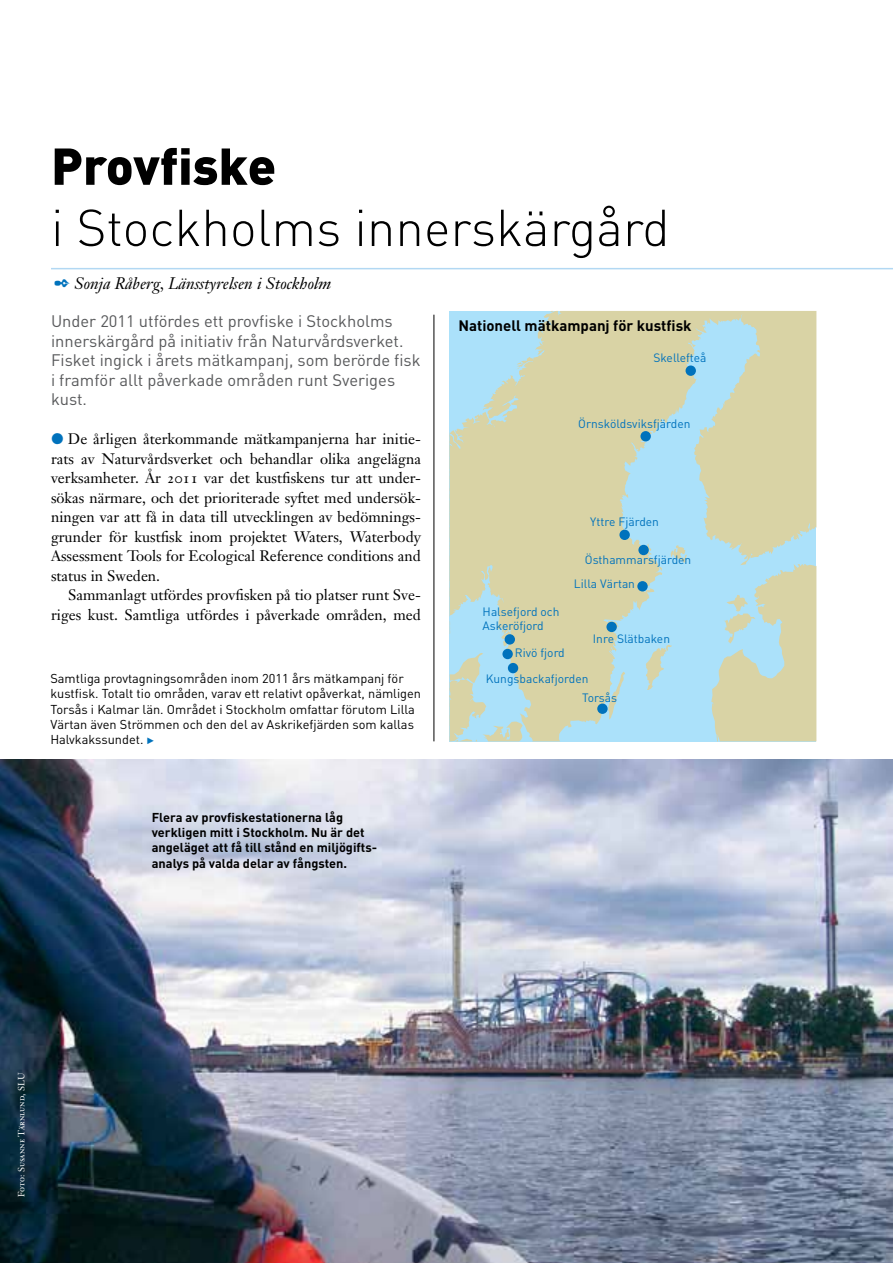
<style>
.page{position:relative;width:893px;height:1263px;background:#fff}
.page>*{position:absolute;margin:0;border:0;box-sizing:border-box;transform-origin:0 0}
.t1{font:300 51px "DIN";color:#000}
.t2{font:900 51px "DIN";color:#000}
.t3{font:16.5px/19.5px "DIN";color:#58595b}
.t4{font:16.5px "Janson Text Italic Os F";color:#000}
.t5{font:15px/19.5px "Janson Text";color:#000;text-align:justify}
.t6{font:700 15px "DIN";color:#000}
.t7{font:12.75px/15.3px "DIN";color:#000}
.t8{font:700 12.75px/15.3px "DIN";color:#000}
.t9{font:12px/14.4px "DIN";color:#0072bc}
.t10{font:9px "Janson Text Roman SC";color:#fff}
.s1{color:#0072bc}
.s2{font-family:"Janson Text Roman SC"}
</style>
<div class="page">
<img style="left:0;top:759px;width:893px;height:504px">
<hr style="left:51px;top:268px;width:842px;height:1px;background:#b2d8f3">
<hr style="left:434px;top:315px;width:1px;height:426px;background:#000">
<svg style="left:450px;top:311px;width:366px;height:430px;background:#c9d7c1"></svg>
<svg style="left:723px;top:595px;width:32px;height:48px;background:#badcdd"></svg>
<svg style="left:647px;top:543px;width:4px;height:8px"></svg>
<svg style="left:501px;top:631px;width:10px;height:16px"></svg>
<svg style="left:608px;top:672px;width:17px;height:48px"></svg>
<svg style="left:646px;top:645px;width:26px;height:45px"></svg>
<svg style="left:671px;top:545px;width:16px;height:18px"></svg>
<svg style="left:455px;top:721px;width:68px;height:20px"></svg>
<div style="left:686px;top:365px;width:10px;height:11px;background:#0072bc;border-radius:50%"></div>
<div style="left:619px;top:530px;width:11px;height:10px;background:#0072bc;border-radius:50%"></div>
<div style="left:638px;top:545px;width:11px;height:10px;background:#0072bc;border-radius:50%"></div>
<div style="left:606px;top:622px;width:11px;height:10px;background:#0072bc;border-radius:50%"></div>
<div style="left:597px;top:703px;width:11px;height:11px;background:#0072bc;border-radius:50%"></div>
<div style="left:502px;top:649px;width:11px;height:10px;background:#0072bc;border-radius:50%"></div>
<div style="left:505px;top:634px;width:10px;height:10px;background:#0072bc;border-radius:50%"></div>
<div style="left:640px;top:431px;width:11px;height:10px;background:#0072bc;border-radius:50%"></div>
<div style="left:637px;top:581px;width:11px;height:10px;background:#0072bc;border-radius:50%"></div>
<div style="left:508px;top:663px;width:10px;height:10px;background:#0072bc;border-radius:50%"></div>
<h1 class="t2" style="left:51px;top:132px;width:227px">Provfiske</h1>
<h1 class="t1" style="left:51px;top:196px;width:620px">i Stockholms innerskärgård</h1>
<p class="t4" style="left:54px;top:273px;width:279px"><span class="s1">✒</span> Sonja Råberg, Länsstyrelsen i Stockholm</p>
<p class="t3" style="left:51px;top:311px;width:371px">Under 2011 utfördes ett provfiske i Stockholms innerskärgård på initiativ från Naturvårdsverket.<br>Fisket ingick i årets mätkampanj, som berörde fisk i framför allt påverkade områden runt Sveriges kust.</p>
<p class="t5" style="left:51px;top:429px;width:371px;text-indent:17px">De årligen återkommande mätkampanjerna har initie&shy;rats av Naturvårdsverket och behandlar olika angelägna verksamheter. År <span class="s2">2011</span> var det kustfiskens tur att under&shy;sökas närmare, och det prioriterade syftet med undersök&shy;ningen var att få in data till utvecklingen av bedömnings&shy;grunder för kustfisk inom projektet Waters, Waterbody Assessment Tools for Ecological Reference conditions and status in Sweden.</p>
<p class="t5" style="left:51px;top:585px;width:371px;text-align:right">Sammanlagt utfördes provfisken på tio platser runt Sve&shy;riges kust. Samtliga utfördes i påverkade områden, med</p>
<p class="t7" style="left:50px;top:670px;width:372px">Samtliga provtagningsområden inom 2011 års mätkampanj för kustfisk. Totalt tio områden, varav ett relativt opåverkat, nämligen Torsås i Kalmar län. Området i Stockholm omfattar förutom Lilla Värtan även Strömmen och den del av Askrikefjärden som kallas Halvkakssundet.</p>
<p class="t8" style="left:152px;top:809px;width:227px">Flera av provfiskestationerna låg verkligen mitt i Stockholm. N u är det angeläget att få till stånd en miljögifts&shy;analys på valda delar av fångsten.</p>
<p class="t6" style="left:458px;top:316px;width:235px">Nationell mätkampanj för kustfisk</p>
<p class="t9" style="left:653px;top:351px;width:55px">Skellefteå</p>
<p class="t9" style="left:578px;top:416px;width:114px">Örnsköldsviksfjärden</p>
<p class="t9" style="left:590px;top:514px;width:70px">Yttre Fjärden</p>
<p class="t9" style="left:585px;top:552px;width:108px">Östhammarsfjärden</p>
<p class="t9" style="left:483px;top:604px;width:78px">Halsefjord och<br>Askeröfjord</p>
<p class="t9" style="left:515px;top:645px;width:51px">Rivö fjord</p>
<p class="t9" style="left:574px;top:576px;width:63px">Lilla Värtan</p>
<p class="t9" style="left:593px;top:631px;width:79px">Inre Slätbaken</p>
<p class="t9" style="left:486px;top:671px;width:104px">Kungsbackafjorden</p>
<p class="t9" style="left:582px;top:691px;width:37px">Torsås</p>
<p class="t10" style="left:16px;top:1197px;width:126px;rotate:-90deg">Foto: Susanne Tärnlund, SLU</p>
</div>
